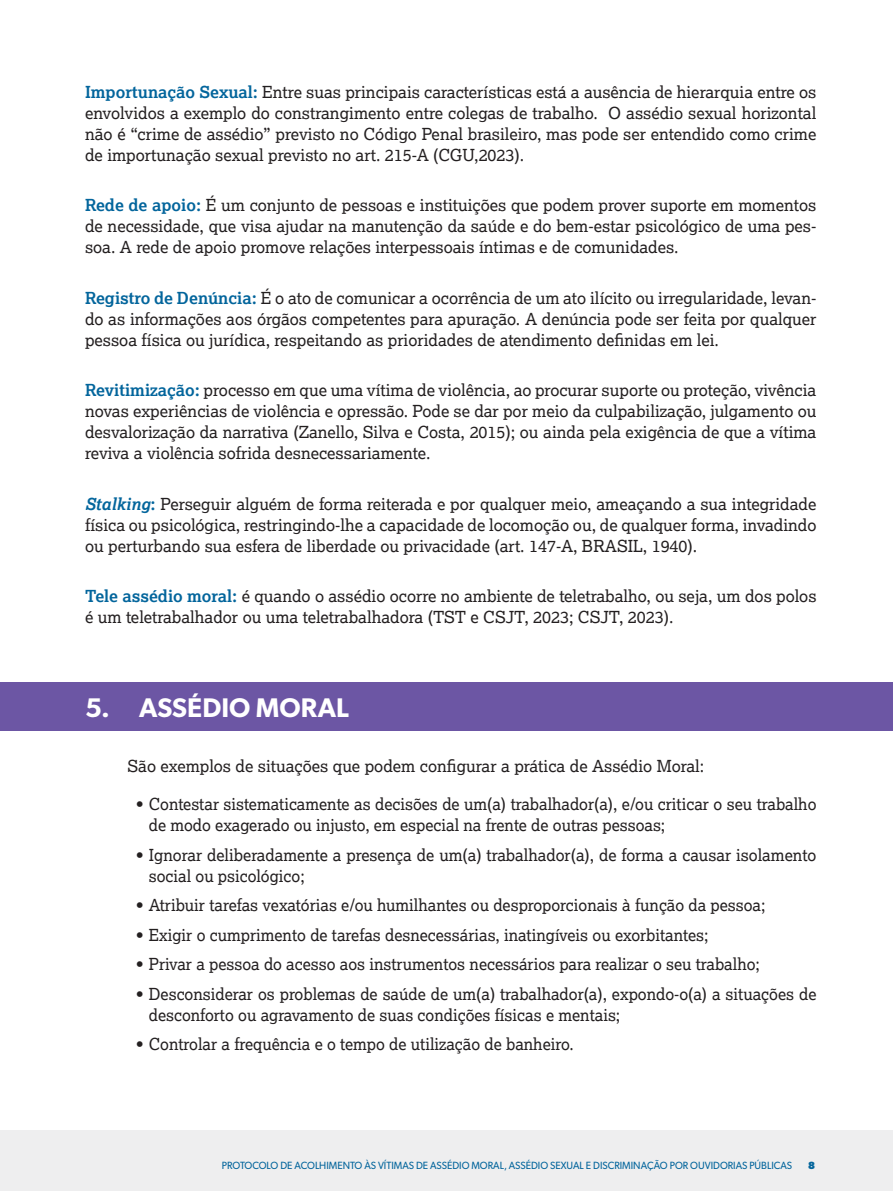
<style>
.page{position:relative;width:893px;height:1191px;background:#fff}
.page>*{position:absolute;margin:0;border:0;box-sizing:border-box;transform-origin:0 0}
.TÍTULO_NÍVEL_1{font:600 27px "Gibson";color:#fff}
.CAPITULARES{font:16.5px/21px "Lexia";color:#231f20;text-align:justify}
.TEXTO_CORRENTE{font:16.5px "Lexia";color:#231f20}
.t1{font:10.5px "Gibson";color:#03659c;scale:.95 1}
.t2{font:700 10.5px "Gibson";color:#03659c}
.s1{font-weight:700;color:#03659c}
.s2{font-weight:700;font-style:italic;color:#03659c}
.s3{font-weight:700}
</style>
<div class="page">
<div style="left:0;top:1130px;width:893px;height:61px;background:#eeeeef"></div>
<div style="left:0;top:682px;width:893px;height:49px;background:#6c56a4"></div>
<p class="CAPITULARES" style="left:85px;top:81px;width:733px"><span class="s1">Importunação Sexual:</span> Entre suas principais características está a ausência de hierarquia entre os envolvidos a exemplo do constrangimento entre colegas de trabalho. O assédio sexual horizontal não é “crime de assédio” previsto no Código Penal brasileiro, mas pode ser entendido como crime de importunação sexual previsto no art. 215-A (CGU,2023).</p>
<p class="CAPITULARES" style="left:85px;top:194px;width:733px"><span class="s1">Rede de apoio:</span> É um conjunto de pessoas e instituições que podem prover suporte em momentos de necessidade, que visa ajudar na manutenção da saúde e do bem-estar psicológico de uma pes&shy;soa. A rede de apoio promove relações interpessoais íntimas e de comunidades.</p>
<p class="CAPITULARES" style="left:85px;top:287px;width:733px"><span class="s1">Registro de Denúncia:</span> É o ato de comunicar a ocorrência de um ato ilícito ou irregularidade, levan&shy;do as informações aos órgãos competentes para apuração. A denúncia pode ser feita por qualquer pessoa física ou jurídica, respeitando as prioridades de atendimento definidas em lei.</p>
<p class="CAPITULARES" style="left:85px;top:379px;width:733px"><span class="s1">Revitimização:</span> processo em que uma vítima de violência, ao procurar suporte ou proteção, vivência novas experiências de violência e opressão. Pode se dar por meio da culpabilização, julgamento ou desvalorização da narrativa (Zanello, Silva e Costa, 2015); ou ainda pela exigência de que a vítima reviva a violência sofrida desnecessariamente.</p>
<p class="CAPITULARES" style="left:85px;top:493px;width:733px"><span class="s2">Stalking</span><span class="s1">:</span> Perseguir alguém de forma reiterada e por qualquer meio, ameaçando a sua integridade física ou psicológica, restringindo-lhe a capacidade de locomoção ou, de qualquer forma, invadindo ou perturbando sua esfera de liberdade ou privacidade (art. 147-A, BRASIL, 1940).</p>
<p class="CAPITULARES" style="left:85px;top:585px;width:733px"><span class="s1">Tele assédio moral:</span> é quando o assédio ocorre no ambiente de teletrabalho, ou seja, um dos polos é um teletrabalhador ou uma teletrabalhadora (TST e CSJT, 2023; CSJT, 2023).</p>
<p class="TÍTULO_NÍVEL_1" style="left:85px;top:691px;width:265px">5. ASSÉDIO MORAL</p>
<p class="TEXTO_CORRENTE" style="left:128px;top:755px;width:578px">São exemplos de situações que podem configurar a prática de Assédio Moral:</p>
<p class="CAPITULARES" style="left:149px;top:793px;width:669px;text-indent:-13px"><span class="s3">•</span> Contestar sistematicamente as decisões de um(a) trabalhador(a), e/ou criticar o seu trabalho de modo exagerado ou injusto, em especial na frente de outras pessoas;</p>
<p class="CAPITULARES" style="left:149px;top:843px;width:669px;text-indent:-13px"><span class="s3">•</span> Ignorar deliberadamente a presença de um(a) trabalhador(a), de forma a causar isolamento social ou psicológico;</p>
<p class="CAPITULARES" style="left:136px;top:894px;width:631px"><span class="s3">•</span> Atribuir tarefas vexatórias e/ou humilhantes ou desproporcionais à função da pessoa;</p>
<p class="CAPITULARES" style="left:136px;top:923px;width:574px"><span class="s3">•</span> Exigir o cumprimento de tarefas desnecessárias, inatingíveis ou exorbitantes;</p>
<p class="CAPITULARES" style="left:136px;top:953px;width:625px"><span class="s3">•</span> Privar a pessoa do acesso aos instrumentos necessários para realizar o seu trabalho;</p>
<p class="CAPITULARES" style="left:149px;top:982px;width:669px;text-indent:-13px"><span class="s3">•</span> Desconsiderar os problemas de saúde de um(a) trabalhador(a), expondo-o(a) a situações de desconforto ou agravamento de suas condições físicas e mentais;</p>
<p class="CAPITULARES" style="left:136px;top:1033px;width:439px"><span class="s3">•</span> Controlar a frequência e o tempo de utilização de banheiro.</p>
<p class="t1" style="left:222px;top:1159px;width:602px">PROTOCOLO DE ACOLHIMENTO ÀS VÍTIMAS DE ASSÉDIO MORAL, ASSÉDIO SEXUAL E DISCRIMINAÇÃO POR OUVIDORIAS PÚBLICAS</p>
<p class="t2" style="left:808px;top:1159px;width:8px">8</p>
</div>
